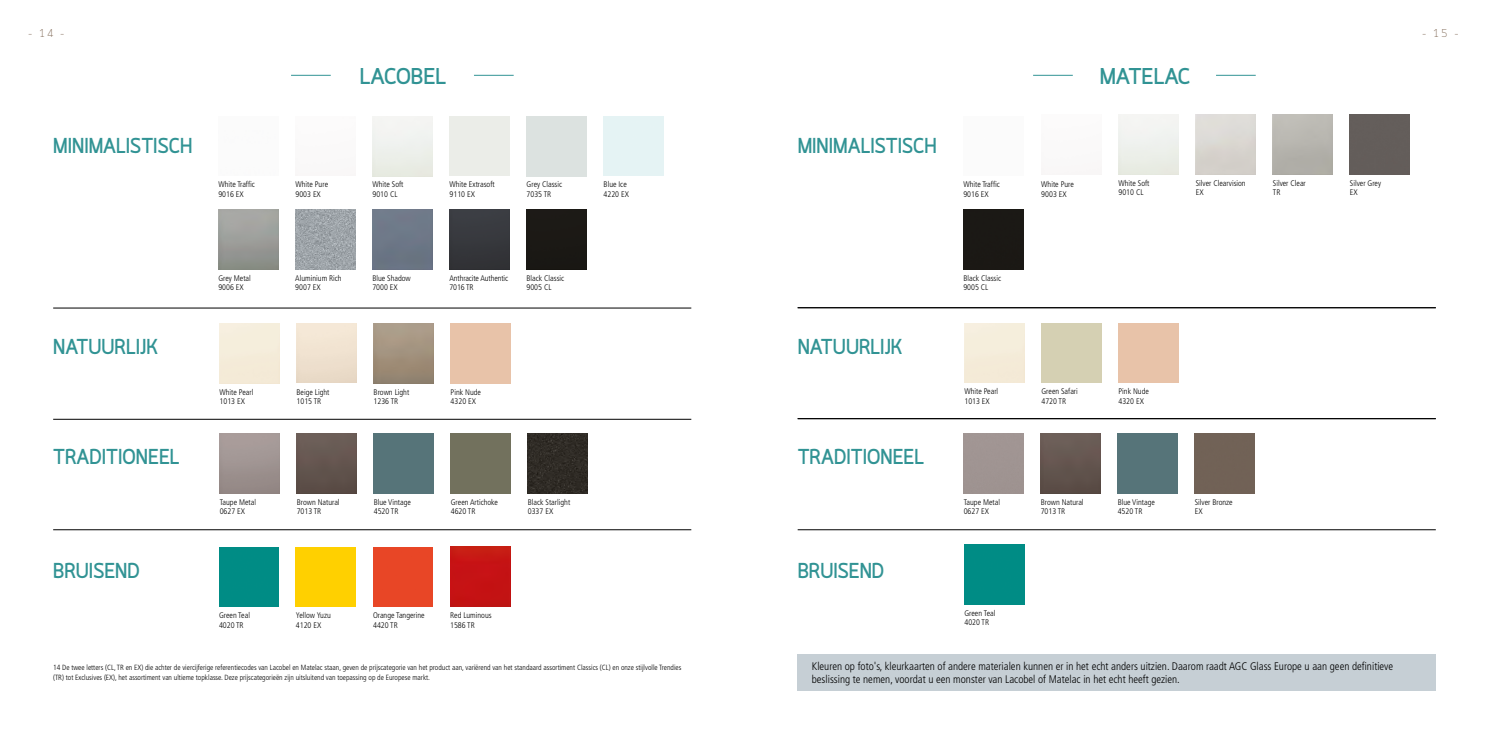
<style>
.page{position:relative;width:1489px;height:745px;background:#fff}
.page>*{position:absolute;margin:0;border:0;box-sizing:border-box;transform-origin:0 0}
.t1{font:700 22.5px "Quark";color:#319394}
.t2{font:700 21.25px "Quark";color:#319394;scale:.95 1}
.t3{font:300 11.25px "Quark";color:#846e5c}
.t4{font:300 condensed 11px/13.8px "Frutiger LT Std";color:#000}
.t5{font:300 condensed 8.12px/9.4px "Frutiger LT Std";color:#000}
.t6{font:300 condensed 7.5px/10px "Frutiger LT Std";color:#000}
</style>
<div class="page">
<div style="left:219px;top:547px;width:60px;height:59px;background:#008c85"></div>
<div style="left:373px;top:547px;width:60px;height:59px;background:#e84626"></div>
<div style="left:451px;top:433px;width:59px;height:60px;background:#72715d"></div>
<div style="left:374px;top:433px;width:59px;height:60px;background:#567479"></div>
<div style="left:1117px;top:433px;width:60px;height:60px;background:#567479"></div>
<div style="left:964px;top:544px;width:60px;height:60px;background:#008c85"></div>
<img style="left:295px;top:209px;width:60px;height:60px">
<div style="left:372px;top:209px;width:60px;height:60px;background:#6e7888"></div>
<img style="left:449px;top:209px;width:60px;height:60px">
<div style="left:526px;top:209px;width:60px;height:60px;background:#1b1915"></div>
<img style="left:296px;top:433px;width:60px;height:60px">
<img style="left:528px;top:433px;width:59px;height:60px">
<img style="left:450px;top:546px;width:60px;height:60px">
<div style="left:963px;top:209px;width:60px;height:60px;background:#1b1915"></div>
<div style="left:1349px;top:114px;width:60px;height:60px;background:#635d5a"></div>
<img style="left:1040px;top:433px;width:60px;height:60px">
<div style="left:1194px;top:433px;width:60px;height:60px;background:#716256"></div>
<div style="left:296px;top:547px;width:60px;height:59px;background:#ffd000"></div>
<hr style="left:53px;top:307px;width:638px;height:1px;background:#000">
<hr style="left:53px;top:418px;width:638px;height:1px;background:#000">
<hr style="left:53px;top:529px;width:638px;height:1px;background:#000">
<hr style="left:797px;top:307px;width:638px;height:1px;background:#000">
<hr style="left:797px;top:418px;width:638px;height:1px;background:#000">
<hr style="left:797px;top:529px;width:638px;height:1px;background:#000">
<div style="left:797px;top:653px;width:638px;height:37px;background:#c6cfd5"></div>
<hr style="left:1033px;top:75px;width:39px;height:1px;background:#319394">
<hr style="left:1215px;top:75px;width:40px;height:1px;background:#319394">
<hr style="left:291px;top:75px;width:40px;height:1px;background:#319394">
<hr style="left:474px;top:75px;width:39px;height:1px;background:#319394">
<h3 class="t3" style="left:28px;top:26px;width:37px">– 14 –</h3>
<h3 class="t3" style="left:1422px;top:26px;width:37px">– 15 –</h3>
<h2 class="t2" style="left:53px;top:133px;width:148px">MINIMALISTISCH</h2>
<h1 class="t1" style="left:360px;top:63px;width:88px">LACOBEL</h1>
<h1 class="t1" style="left:1099px;top:63px;width:92px">MATELAC</h1>
<p class="t5" style="left:218px;top:180px;width:38px">White Traffic<br>9016 EX</p>
<p class="t5" style="left:449px;top:180px;width:47px">White Extrasoft<br>9110 EX</p>
<p class="t5" style="left:603px;top:180px;width:27px">Blue Ice<br>4220 EX</p>
<p class="t5" style="left:295px;top:180px;width:34px">White Pure<br>9003 EX</p>
<p class="t5" style="left:372px;top:180px;width:33px">White Soft<br>9010 CL</p>
<p class="t5" style="left:526px;top:180px;width:37px">Grey Classic<br>7035 TR</p>
<h2 class="t2" style="left:797px;top:133px;width:148px">MINIMALISTISCH</h2>
<p class="t5" style="left:963px;top:180px;width:38px">White Traffic<br>9016 EX</p>
<p class="t5" style="left:1041px;top:180px;width:34px">White Pure<br>9003 EX</p>
<p class="t5" style="left:1118px;top:178px;width:33px">White Soft<br>9010 CL</p>
<p class="t5" style="left:1195px;top:178px;width:51px">Silver Clearvision<br>EX</p>
<p class="t5" style="left:1272px;top:178px;width:34px">Silver Clear<br>TR</p>
<p class="t5" style="left:1349px;top:178px;width:33px">Silver Grey<br>EX</p>
<p class="t5" style="left:218px;top:273px;width:34px">Grey Metal<br>9006 EX</p>
<p class="t5" style="left:295px;top:273px;width:48px">Aluminium Rich<br>9007 EX</p>
<p class="t5" style="left:372px;top:273px;width:40px">Blue Shadow<br>7000 EX</p>
<p class="t5" style="left:526px;top:273px;width:39px">Black Classic<br>9005 CL</p>
<p class="t5" style="left:449px;top:273px;width:60px">Anthracite Authentic<br>7016 TR</p>
<p class="t5" style="left:963px;top:273px;width:39px">Black Classic<br>9005 CL</p>
<h2 class="t2" style="left:53px;top:334px;width:112px">NATUURLIJK</h2>
<h2 class="t2" style="left:797px;top:334px;width:112px">NATUURLIJK</h2>
<p class="t5" style="left:219px;top:387px;width:35px">White Pearl<br>1013 EX</p>
<p class="t5" style="left:296px;top:387px;width:34px">Beige Light<br>1015 TR</p>
<p class="t5" style="left:373px;top:387px;width:37px">Brown Light<br>1236 TR</p>
<p class="t5" style="left:450px;top:387px;width:32px">Pink Nude<br>4320 EX</p>
<p class="t5" style="left:964px;top:387px;width:35px">White Pearl<br>1013 EX</p>
<p class="t5" style="left:1041px;top:387px;width:38px">Green Safari<br>4720 TR</p>
<p class="t5" style="left:1118px;top:387px;width:32px">Pink Nude<br>4320 EX</p>
<h2 class="t2" style="left:53px;top:444px;width:134px">TRADITIONEEL</h2>
<h2 class="t2" style="left:797px;top:444px;width:134px">TRADITIONEEL</h2>
<p class="t5" style="left:220px;top:497px;width:38px">Taupe Metal<br>0627 EX</p>
<p class="t5" style="left:297px;top:497px;width:44px">Brown Natural<br>7013 TR</p>
<p class="t5" style="left:374px;top:497px;width:39px">Blue Vintage<br>4520 TR</p>
<p class="t5" style="left:451px;top:497px;width:49px">Green Artichoke<br>4620 TR</p>
<p class="t5" style="left:528px;top:497px;width:44px">Black Starlight<br>0337 EX</p>
<p class="t5" style="left:1117px;top:497px;width:39px">Blue Vintage<br>4520 TR</p>
<p class="t5" style="left:963px;top:497px;width:38px">Taupe Metal<br>0627 EX</p>
<p class="t5" style="left:1040px;top:497px;width:44px">Brown Natural<br>7013 TR</p>
<p class="t5" style="left:1194px;top:497px;width:39px">Silver Bronze<br>EX</p>
<h2 class="t2" style="left:53px;top:558px;width:93px">BRUISEND</h2>
<h2 class="t2" style="left:797px;top:558px;width:93px">BRUISEND</h2>
<p class="t5" style="left:219px;top:610px;width:33px">Green Teal<br>4020 TR</p>
<p class="t5" style="left:296px;top:610px;width:36px">Yellow Yuzu<br>4120 EX</p>
<p class="t5" style="left:373px;top:610px;width:53px">Orange Tangerine<br>4420 TR</p>
<p class="t5" style="left:450px;top:610px;width:43px">Red Luminous<br>1586 TR</p>
<p class="t5" style="left:964px;top:608px;width:33px">Green Teal<br>4020 TR</p>
<p class="t6" style="left:53px;top:662px;width:629px">14 De twee letters (CL, TR en EX) die achter de viercijferige referentiecodes van Lacobel en Matelac staan, geven de prijscategorie van het product aan, variërend van het standaard assortiment Classics (CL) en onze stijlvolle Trendies (TR) tot Exclusives (EX), het assortiment van ultieme topklasse. Deze prijscategorieën zijn uitsluitend van toepassing op de Europese markt.</p>
<h3 class="t4" style="left:811px;top:658px;width:583px">Kleuren op foto's, kleurkaarten of andere materialen kunnen er in het echt anders uitzien. Daarom raadt AGC Glass Europe u aan geen definitieve beslissing te nemen, voordat u een monster van Lacobel of Matelac in het echt heeft gezien.</h3>
</div>
